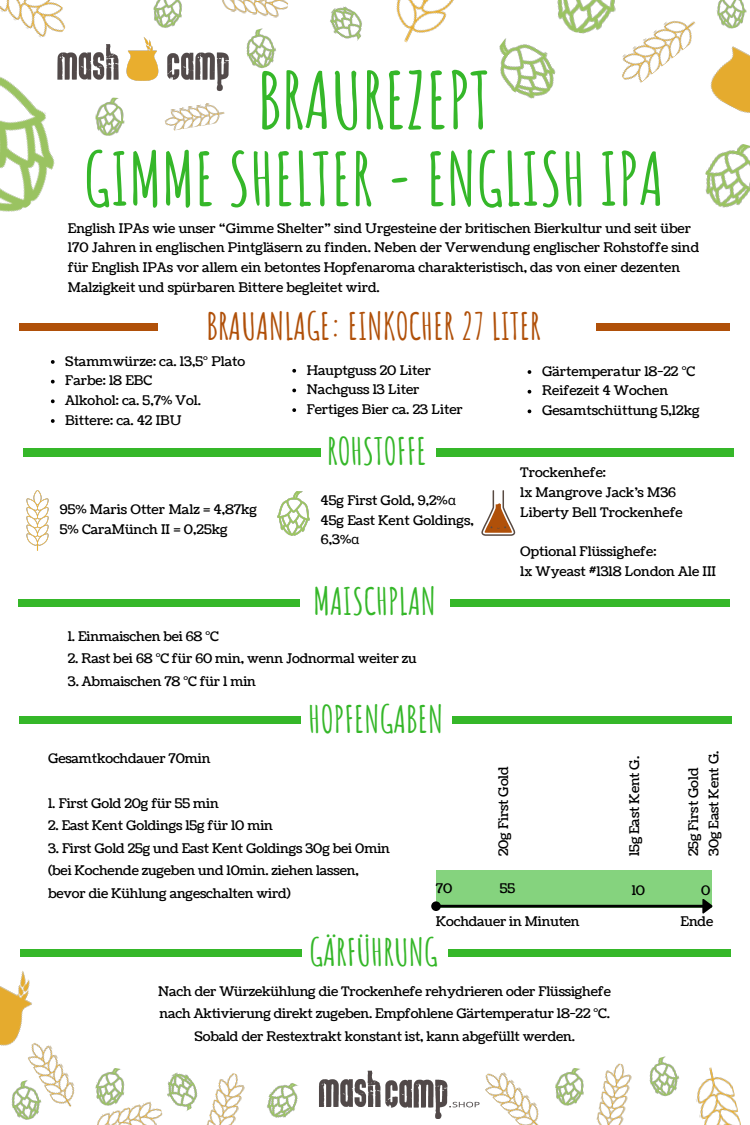
<style>
.page{position:relative;width:750px;height:1125px;background:#fff}
.page>*{position:absolute;margin:0;border:0;box-sizing:border-box;transform-origin:0 0}
.t1{font:700 77.5px "Amatic SC";color:#35b729}
.t2{font:700 72.5px "Amatic SC";color:#35b729}
.t3{font:700 36.88px "Amatic SC";color:#35b729}
.t4{font:700 36.88px "Amatic SC";color:#b05009}
.t5{font:13.25px/19.8px "Coustard";color:#000}
.s1{font-family:"Noto Sans"}
</style>
<div class="page">
<img style="left:499px;top:38px;width:57px;height:61px">
<img style="left:0;top:0;width:66px;height:29px">
<img style="left:710px;top:46px;width:40px;height:67px">
<img style="left:246px;top:28px;width:30px;height:41px">
<img style="left:549px;top:0;width:67px;height:39px">
<img style="left:0;top:29px;width:55px;height:183px">
<img style="left:612px;top:8px;width:83px;height:75px">
<img style="left:396px;top:0;width:58px;height:43px">
<img style="left:165px;top:103px;width:60px;height:28px">
<img style="left:705px;top:144px;width:45px;height:64px">
<img style="left:95px;top:99px;width:30px;height:37px">
<img style="left:153px;top:0;width:29px;height:28px">
<img style="left:716px;top:0;width:31px;height:29px">
<img style="left:222px;top:0;width:66px;height:18px">
<img style="left:330px;top:6px;width:32px;height:35px">
<img style="left:11px;top:1086px;width:27px;height:34px">
<img style="left:97px;top:1101px;width:65px;height:24px">
<img style="left:319px;top:1071px;width:159px;height:48px">
<img style="left:478px;top:1072px;width:61px;height:53px">
<img style="left:696px;top:1067px;width:45px;height:58px">
<img style="left:267px;top:1083px;width:31px;height:35px">
<img style="left:555px;top:1068px;width:29px;height:38px">
<img style="left:649px;top:1056px;width:31px;height:41px">
<img style="left:23px;top:1086px;width:52px;height:27px">
<img style="left:95px;top:1068px;width:33px;height:40px">
<img style="left:160px;top:1072px;width:38px;height:43px">
<img style="left:596px;top:1063px;width:36px;height:62px">
<img style="left:206px;top:1073px;width:39px;height:52px">
<img style="left:48px;top:29px;width:181px;height:70px">
<svg style="left:292px;top:369px;width:4px;height:4px"></svg>
<svg style="left:292px;top:389px;width:4px;height:3px"></svg>
<svg style="left:292px;top:408px;width:4px;height:4px"></svg>
<div style="left:19px;top:323px;width:139px;height:8px;background:#b05009"></div>
<div style="left:596px;top:323px;width:133px;height:8px;background:#b05009"></div>
<div style="left:23px;top:449px;width:298px;height:7px;background:#35b729"></div>
<div style="left:436px;top:449px;width:298px;height:7px;background:#35b729"></div>
<div style="left:19px;top:599px;width:281px;height:8px;background:#35b729"></div>
<div style="left:451px;top:599px;width:279px;height:8px;background:#35b729"></div>
<div style="left:20px;top:716px;width:281px;height:8px;background:#35b729"></div>
<div style="left:452px;top:716px;width:279px;height:8px;background:#35b729"></div>
<img style="left:0;top:949px;width:74px;height:137px">
<div style="left:21px;top:949px;width:281px;height:8px;background:#35b729"></div>
<div style="left:448px;top:949px;width:283px;height:8px;background:#35b729"></div>
<div style="left:436px;top:870px;width:276px;height:37px;background:#85d37e"></div>
<svg style="left:431px;top:899px;width:281px;height:15px"></svg>
<img style="left:27px;top:490px;width:21px;height:60px">
<svg style="left:51px;top:360px;width:4px;height:4px"></svg>
<svg style="left:51px;top:380px;width:4px;height:4px"></svg>
<svg style="left:51px;top:399px;width:4px;height:4px"></svg>
<svg style="left:51px;top:419px;width:4px;height:4px"></svg>
<svg style="left:528px;top:370px;width:3px;height:4px"></svg>
<svg style="left:528px;top:390px;width:3px;height:4px"></svg>
<img style="left:277px;top:492px;width:33px;height:44px">
<svg style="left:481px;top:490px;width:34px;height:46px"></svg>
<p class="t1" style="left:258px;top:50px;width:235px">BRAUREZEPT</p>
<p class="t2" style="left:84px;top:132px;width:582px">GIMME SHELTER - ENGLISH IPA</p>
<p class="t5" style="left:68px;top:219px;width:633px">English IPAs wie unser “Gimme Shelter” sind Urgesteine der britischen Bierkultur und seit über 170 Jahren in englischen Pintgläsern zu finden. Neben der Verwendung englischer Rohstoffe sind für English IPAs vor allem ein betontes Hopfenaroma charakteristisch, das von einer dezenten Malzigkeit und spürbaren Bittere begleitet wird.</p>
<p class="t4" style="left:206px;top:303px;width:336px">BRAUANLAGE: EINKOCHER 27 LITER</p>
<p class="t5" style="left:65px;top:352px;width:181px">Stammwürze: ca. 13,5° Plato</p>
<p class="t5" style="left:65px;top:371px;width:88px">Farbe: 18 EBC</p>
<p class="t5" style="left:65px;top:391px;width:137px">Alkohol: ca. 5,7% Vol.</p>
<p class="t5" style="left:65px;top:411px;width:118px">Bittere: ca. 42 IBU</p>
<p class="t5" style="left:60px;top:500px;width:199px">95% Maris Otter Malz = 4,87kg</p>
<p class="t5" style="left:60px;top:519px;width:169px">5% CaraMünch II = 0,25kg</p>
<p class="t5" style="left:307px;top:360px;width:126px">Hauptguss 20 Liter</p>
<p class="t5" style="left:307px;top:380px;width:114px">Nachguss 13 Liter</p>
<p class="t5" style="left:307px;top:400px;width:158px">Fertiges Bier ca. 23 Liter</p>
<p class="t3" style="left:327px;top:428px;width:101px">ROHSTOFFE</p>
<p class="t5" style="left:321px;top:491px;width:137px">45g First Gold, 9,2%<span class="s1">α</span></p>
<p class="t5" style="left:321px;top:511px;width:154px">45g East Kent Goldings,<br>6,3%<span class="s1">α</span></p>
<p class="t3" style="left:313px;top:578px;width:124px">MAISCHPLAN</p>
<p class="t5" style="left:68px;top:626px;width:152px">1. Einmaischen bei 68 °C</p>
<p class="t5" style="left:68px;top:649px;width:350px">2. Rast bei 68 °C für 60 min, wenn Jodnormal weiter zu</p>
<p class="t5" style="left:68px;top:671px;width:190px">3. Abmaischen 78 °C für 1 min</p>
<p class="t3" style="left:309px;top:696px;width:136px">HOPFENGABEN</p>
<p class="t5" style="left:542px;top:362px;width:155px">Gärtemperatur 18-22 °C</p>
<p class="t5" style="left:542px;top:381px;width:128px">Reifezeit 4 Wochen</p>
<p class="t5" style="left:542px;top:401px;width:159px">Gesamtschüttung 5,12kg</p>
<p class="t5" style="left:520px;top:463px;width:87px">Trockenhefe:</p>
<p class="t5" style="left:520px;top:483px;width:157px">1x Mangrove Jack’s M36</p>
<p class="t5" style="left:520px;top:503px;width:164px">Liberty Bell Trockenhefe</p>
<p class="t5" style="left:520px;top:542px;width:138px">Optional Flüssighefe:</p>
<p class="t5" style="left:520px;top:562px;width:197px">1x Wyeast #1318 London Ale III</p>
<p class="t5" style="left:48px;top:749px;width:164px">Gesamtkochdauer 70min</p>
<p class="t5" style="left:48px;top:794px;width:172px">1. First Gold 20g für 55 min</p>
<p class="t5" style="left:48px;top:816px;width:226px">2. East Kent Goldings 15g für 10 min</p>
<p class="t5" style="left:48px;top:837px;width:343px;line-height:22.5px">3. First Gold 25g und East Kent Goldings 30g bei 0min (bei Kochende zugeben und 10min. ziehen lassen, bevor die Kühlung angeschalten wird)</p>
<p class="t5" style="left:494px;top:856px;width:91px;rotate:-90deg">20g First Gold</p>
<p class="t5" style="left:704px;top:856px;width:107px;rotate:-90deg">30g East Kent G.</p>
<p class="t5" style="left:625px;top:856px;width:102px;rotate:-90deg">15g East Kent G.</p>
<p class="t5" style="left:684px;top:856px;width:90px;rotate:-90deg">25g First Gold</p>
<p class="t5" style="left:436px;top:879px;width:18px">70</p>
<p class="t5" style="left:701px;top:881px;width:11px">0</p>
<p class="t5" style="left:500px;top:879px;width:17px">55</p>
<p class="t5" style="left:632px;top:881px;width:15px">10</p>
<p class="t5" style="left:436px;top:912px;width:145px">Kochdauer in Minuten</p>
<p class="t5" style="left:681px;top:912px;width:34px">Ende</p>
<p class="t3" style="left:310px;top:929px;width:130px">GÄRFÜHRUNG</p>
<p class="t5" style="left:158px;top:981px;width:454px">Nach der Würzekühlung die Trockenhefe rehydrieren oder Flüssighefe</p>
<p class="t5" style="left:159px;top:1004px;width:452px">nach Aktivierung direkt zugeben. Empfohlene Gärtemperatur 18-22 °C.</p>
<p class="t5" style="left:194px;top:1026px;width:382px">Sobald der Restextrakt konstant ist, kann abgefüllt werden.</p>
</div>
